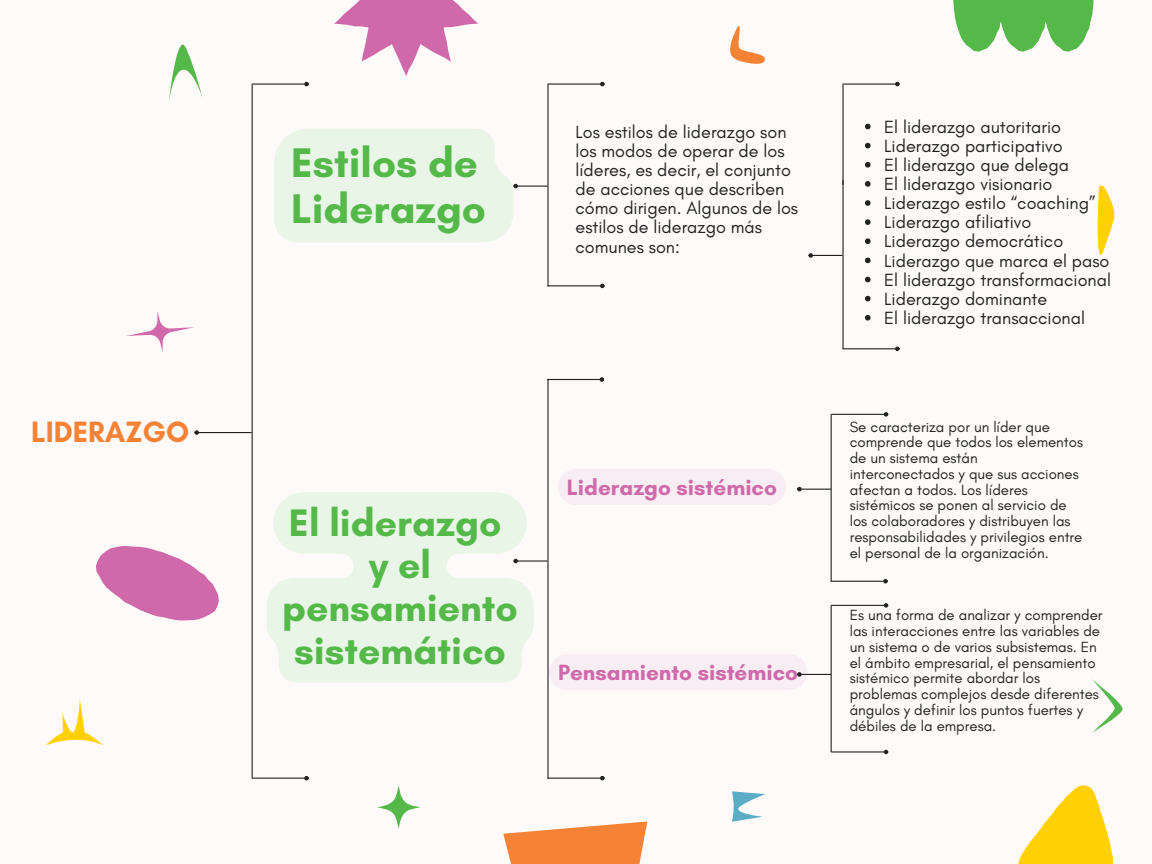
<style>
.page{position:relative;width:1152px;height:864px;background:#fffafa}
.page>*{position:absolute;margin:0;border:0;box-sizing:border-box;transform-origin:0 0}
.t1{font:700 42.15px/46.3px "Glacial Indifference";color:#54b948}
.t2{font:700 39px/42.9px "Glacial Indifference";color:#54b948;text-align:center}
.t3{font:700 30px "Glacial Indifference";color:#f58235}
.t4{font:700 22.5px "Glacial Indifference";color:#d069a9}
.t5{font:18px/19.2px "Glacial Indifference";color:#222}
.t6{font:15px/15.8px "Glacial Indifference";color:#222}
</style>
<div class="page">
<hr style="left:252px;top:85px;width:1px;height:693px;background:#222">
<hr style="left:252px;top:84px;width:53px;height:1px;background:#222">
<svg style="left:304px;top:82px;width:5px;height:4px"></svg>
<hr style="left:252px;top:778px;width:53px;height:1px;background:#222">
<svg style="left:304px;top:776px;width:5px;height:4px"></svg>
<hr style="left:199px;top:432px;width:53px;height:1px;background:#222">
<svg style="left:194px;top:430px;width:5px;height:5px"></svg>
<hr style="left:547px;top:85px;width:2px;height:201px;background:#222">
<hr style="left:547px;top:84px;width:53px;height:1px;background:#222">
<svg style="left:600px;top:82px;width:5px;height:4px"></svg>
<hr style="left:547px;top:285px;width:53px;height:1px;background:#222">
<svg style="left:600px;top:284px;width:5px;height:4px"></svg>
<hr style="left:547px;top:379px;width:2px;height:400px;background:#222">
<hr style="left:547px;top:379px;width:53px;height:1px;background:#222">
<svg style="left:600px;top:377px;width:4px;height:5px"></svg>
<hr style="left:547px;top:778px;width:53px;height:1px;background:#222">
<svg style="left:600px;top:776px;width:5px;height:4px"></svg>
<hr style="left:518px;top:560px;width:29px;height:2px;background:#222">
<hr style="left:842px;top:85px;width:2px;height:100px;background:#222">
<hr style="left:842px;top:84px;width:53px;height:1px;background:#222">
<svg style="left:895px;top:82px;width:5px;height:4px"></svg>
<svg style="left:809px;top:253px;width:33px;height:5px"></svg>
<hr style="left:842px;top:180px;width:2px;height:169px;background:#222">
<hr style="left:842px;top:348px;width:53px;height:1px;background:#222">
<svg style="left:895px;top:347px;width:5px;height:4px"></svg>
<hr style="left:831px;top:414px;width:1px;height:167px;background:#222">
<hr style="left:831px;top:414px;width:53px;height:1px;background:#222">
<svg style="left:884px;top:412px;width:4px;height:5px"></svg>
<hr style="left:831px;top:581px;width:53px;height:1px;background:#222">
<svg style="left:883px;top:579px;width:5px;height:4px"></svg>
<hr style="left:801px;top:489px;width:30px;height:1px;background:#222">
<svg style="left:797px;top:487px;width:5px;height:4px"></svg>
<svg style="left:953px;top:0;width:140px;height:52px"></svg>
<svg style="left:1018px;top:785px;width:95px;height:79px"></svg>
<svg style="left:95px;top:546px;width:124px;height:75px"></svg>
<svg style="left:126px;top:312px;width:68px;height:40px"></svg>
<svg style="left:334px;top:0;width:144px;height:76px"></svg>
<svg style="left:503px;top:821px;width:144px;height:43px"></svg>
<svg style="left:46px;top:699px;width:57px;height:46px"></svg>
<svg style="left:1092px;top:679px;width:31px;height:54px"></svg>
<svg style="left:1098px;top:186px;width:16px;height:69px"></svg>
<svg style="left:730px;top:26px;width:35px;height:38px"></svg>
<svg style="left:169px;top:45px;width:33px;height:55px"></svg>
<svg style="left:732px;top:791px;width:33px;height:31px"></svg>
<svg style="left:377px;top:785px;width:44px;height:44px"></svg>
<svg style="left:274px;top:129px;width:273px;height:113px"></svg>
<svg style="left:865px;top:124px;width:6px;height:5px"></svg>
<svg style="left:865px;top:143px;width:6px;height:5px"></svg>
<svg style="left:865px;top:162px;width:6px;height:6px"></svg>
<svg style="left:865px;top:181px;width:6px;height:6px"></svg>
<svg style="left:865px;top:200px;width:6px;height:6px"></svg>
<svg style="left:865px;top:219px;width:6px;height:6px"></svg>
<svg style="left:865px;top:238px;width:6px;height:6px"></svg>
<svg style="left:865px;top:258px;width:6px;height:5px"></svg>
<svg style="left:865px;top:277px;width:6px;height:5px"></svg>
<svg style="left:865px;top:296px;width:6px;height:5px"></svg>
<svg style="left:865px;top:315px;width:6px;height:6px"></svg>
<div style="left:558px;top:469px;width:228px;height:36px;background:#f9edf4"></div>
<svg style="left:267px;top:492px;width:267px;height:191px;background:#ecf6e9"></svg>
<hr style="left:831px;top:605px;width:1px;height:147px;background:#222">
<hr style="left:831px;top:605px;width:53px;height:1px;background:#222">
<svg style="left:884px;top:603px;width:4px;height:5px"></svg>
<hr style="left:831px;top:751px;width:53px;height:2px;background:#222">
<svg style="left:884px;top:750px;width:4px;height:4px"></svg>
<hr style="left:801px;top:674px;width:30px;height:1px;background:#222">
<div style="left:549px;top:654px;width:258px;height:36px;background:#f9edf4"></div>
<p class="t3" style="left:31px;top:414px;width:160px">LIDERAZGO</p>
<p class="t1" style="left:291px;top:139px;width:196px">Estilos de<br>Liderazgo</p>
<p class="t2" style="left:282px;top:500px;width:237px">El liderazgo y el pensamiento sistemático</p>
<h2 class="t5" style="left:576px;top:122px;width:224px">Los estilos de liderazgo son los modos de operar de los líderes, es decir, el conjunto de acciones que describen cómo dirigen. Algunos de los estilos de liderazgo más comunes son:</h2>
<p class="t5" style="left:884px;top:117px;width:178px">El liderazgo autoritario</p>
<p class="t5" style="left:884px;top:136px;width:180px">Liderazgo participativo</p>
<p class="t5" style="left:884px;top:155px;width:186px">El liderazgo que delega</p>
<p class="t5" style="left:884px;top:174px;width:170px">El liderazgo visionario</p>
<p class="t5" style="left:884px;top:193px;width:213px">Liderazgo estilo “coaching”</p>
<p class="t5" style="left:884px;top:212px;width:149px">Liderazgo afiliativo</p>
<p class="t5" style="left:884px;top:232px;width:180px">Liderazgo democrático</p>
<p class="t5" style="left:884px;top:251px;width:227px">Liderazgo que marca el paso</p>
<p class="t5" style="left:884px;top:270px;width:228px">El liderazgo transformacional</p>
<p class="t5" style="left:884px;top:289px;width:165px">Liderazgo dominante</p>
<p class="t5" style="left:884px;top:308px;width:202px">El liderazgo transaccional</p>
<p class="t4" style="left:567px;top:473px;width:212px">Liderazgo sistémico</p>
<p class="t4" style="left:558px;top:659px;width:242px">Pensamiento sistémico</p>
<p class="t6" style="left:850px;top:418px;width:235px">Se caracteriza por un líder que comprende que todos los elementos de un sistema están interconectados y que sus acciones afectan a todos. Los líderes sistémicos se ponen al servicio de los colaboradores y distribuyen las responsabilidades y privilegios entre el personal de la organización.</p>
<p class="t6" style="left:850px;top:607px;width:254px">Es una forma de analizar y comprender las interacciones entre las variables de un sistema o de varios subsistemas. En el ámbito empresarial, el pensamiento sistémico permite abordar los problemas complejos desde diferentes ángulos y definir los puntos fuertes y débiles de la empresa.</p>
</div>
